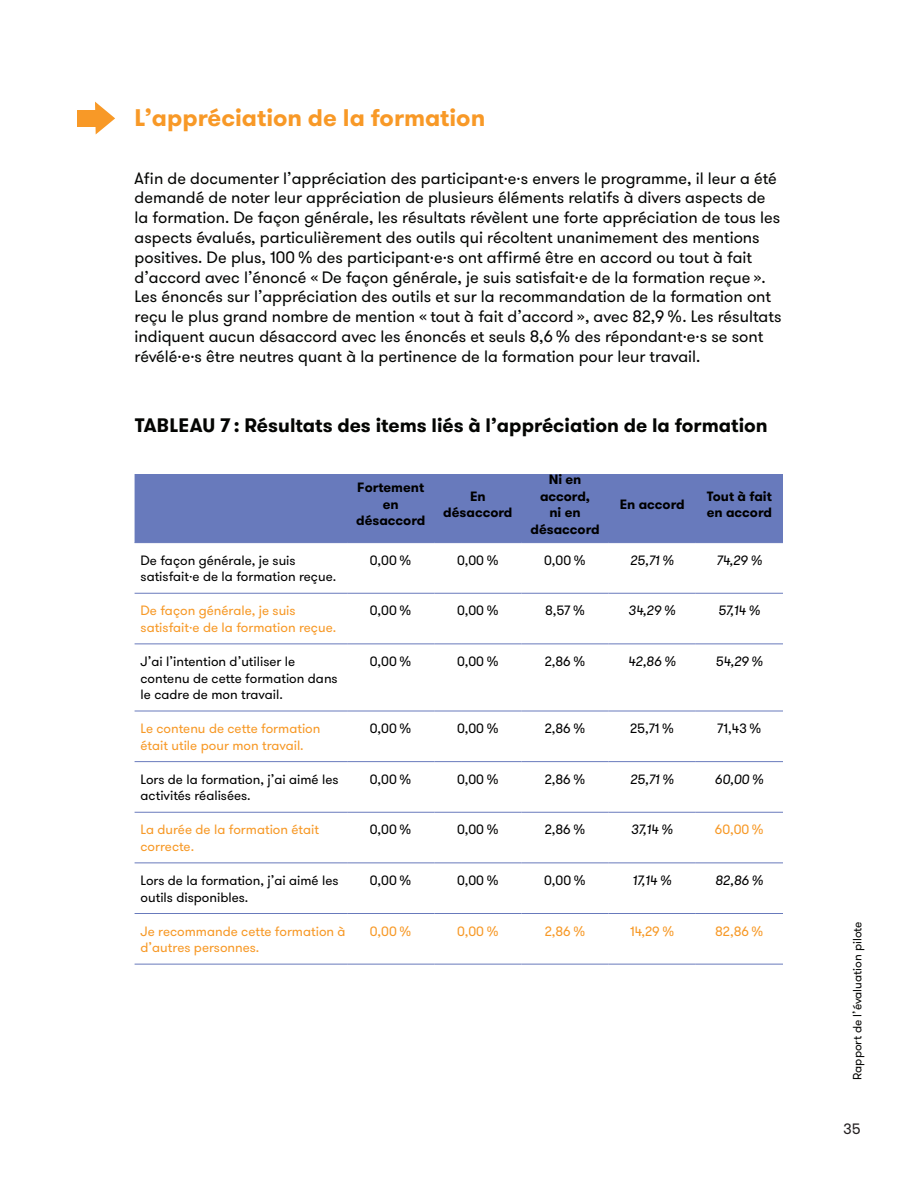
<style>
.page{position:relative;width:918px;height:1188px;background:#fff}
.page>*{position:absolute;margin:0;border:0;box-sizing:border-box;transform-origin:0 0}
.Orange_subtitles__nu{font:700 24px "GT Walsheim";color:#f89927}
.Graphs_and_table_tit{font:700 19.5px "GT Walsheim";color:#040503}
.t1{font:16.5px/19.8px "GT Walsheim";color:#040503}
.t2{font:15px "GT Walsheim";color:#231f20}
.Table_text{font:13.5px/16.5px "GT Walsheim";color:#000}
.Table_text-2{font:13.5px/16.5px "GT Walsheim";color:#f79927}
.Table_title_row{font:700 13.5px/16.5px "GT Walsheim";color:#000;text-align:center}
.Table_text-3{font:italic 13.5px "GT Walsheim";color:#000}
.t3{font:12px "GT Walsheim";color:#040503}
</style>
<div class="page">
<div style="left:135px;top:474px;width:648px;height:68px;background:#687abc"></div>
<hr style="left:135px;top:542px;width:212px;height:1px;background:#687abc">
<hr style="left:347px;top:542px;width:87px;height:1px;background:#687abc">
<hr style="left:434px;top:542px;width:88px;height:1px;background:#687abc">
<hr style="left:522px;top:542px;width:87px;height:1px;background:#687abc">
<hr style="left:609px;top:542px;width:87px;height:1px;background:#687abc">
<hr style="left:696px;top:542px;width:87px;height:1px;background:#687abc">
<hr style="left:135px;top:593px;width:212px;height:1px;background:#687abc">
<hr style="left:347px;top:593px;width:87px;height:1px;background:#687abc">
<hr style="left:434px;top:593px;width:88px;height:1px;background:#687abc">
<hr style="left:522px;top:593px;width:87px;height:1px;background:#687abc">
<hr style="left:609px;top:593px;width:87px;height:1px;background:#687abc">
<hr style="left:696px;top:593px;width:87px;height:1px;background:#687abc">
<hr style="left:135px;top:644px;width:212px;height:1px;background:#687abc">
<hr style="left:347px;top:644px;width:87px;height:1px;background:#687abc">
<hr style="left:434px;top:644px;width:88px;height:1px;background:#687abc">
<hr style="left:522px;top:644px;width:87px;height:1px;background:#687abc">
<hr style="left:609px;top:644px;width:87px;height:1px;background:#687abc">
<hr style="left:696px;top:644px;width:87px;height:1px;background:#687abc">
<hr style="left:135px;top:711px;width:212px;height:1px;background:#687abc">
<hr style="left:347px;top:711px;width:87px;height:1px;background:#687abc">
<hr style="left:434px;top:711px;width:88px;height:1px;background:#687abc">
<hr style="left:522px;top:711px;width:87px;height:1px;background:#687abc">
<hr style="left:609px;top:711px;width:87px;height:1px;background:#687abc">
<hr style="left:696px;top:711px;width:87px;height:1px;background:#687abc">
<hr style="left:135px;top:761px;width:212px;height:1px;background:#687abc">
<hr style="left:347px;top:761px;width:87px;height:1px;background:#687abc">
<hr style="left:434px;top:761px;width:88px;height:1px;background:#687abc">
<hr style="left:522px;top:761px;width:87px;height:1px;background:#687abc">
<hr style="left:609px;top:761px;width:87px;height:1px;background:#687abc">
<hr style="left:696px;top:761px;width:87px;height:1px;background:#687abc">
<hr style="left:135px;top:812px;width:212px;height:1px;background:#687abc">
<hr style="left:347px;top:812px;width:87px;height:1px;background:#687abc">
<hr style="left:434px;top:812px;width:88px;height:1px;background:#687abc">
<hr style="left:522px;top:812px;width:87px;height:1px;background:#687abc">
<hr style="left:609px;top:812px;width:87px;height:1px;background:#687abc">
<hr style="left:696px;top:812px;width:87px;height:1px;background:#687abc">
<hr style="left:135px;top:863px;width:212px;height:1px;background:#687abc">
<hr style="left:347px;top:863px;width:87px;height:1px;background:#687abc">
<hr style="left:434px;top:863px;width:88px;height:1px;background:#687abc">
<hr style="left:522px;top:863px;width:87px;height:1px;background:#687abc">
<hr style="left:609px;top:863px;width:87px;height:1px;background:#687abc">
<hr style="left:696px;top:863px;width:87px;height:1px;background:#687abc">
<hr style="left:135px;top:913px;width:212px;height:1px;background:#687abc">
<hr style="left:347px;top:913px;width:87px;height:1px;background:#687abc">
<hr style="left:434px;top:913px;width:88px;height:1px;background:#687abc">
<hr style="left:522px;top:913px;width:87px;height:1px;background:#687abc">
<hr style="left:609px;top:913px;width:87px;height:1px;background:#687abc">
<hr style="left:696px;top:913px;width:87px;height:1px;background:#687abc">
<hr style="left:135px;top:964px;width:212px;height:1px;background:#687abc">
<hr style="left:347px;top:964px;width:87px;height:1px;background:#687abc">
<hr style="left:434px;top:964px;width:88px;height:1px;background:#687abc">
<hr style="left:522px;top:964px;width:87px;height:1px;background:#687abc">
<hr style="left:609px;top:964px;width:87px;height:1px;background:#687abc">
<hr style="left:696px;top:964px;width:87px;height:1px;background:#687abc">
<div style="left:77px;top:110px;width:27px;height:16px;background:#f89927"></div>
<svg style="left:95px;top:102px;width:20px;height:32px"></svg>
<p class="Orange_subtitles__nu" style="left:135px;top:102px;width:352px">L’appréciation de la formation</p>
<p class="t1" style="left:135px;top:168px;width:648px">Afin de documenter l’appréciation des participant·e·s envers le programme, il leur a été demandé de noter leur appréciation de plusieurs éléments relatifs à divers aspects de la formation. De façon générale, les résultats révèlent une forte appréciation de tous les aspects évalués, particulièrement des outils qui récoltent unanimement des mentions positives. De plus, 100 % des participant·e·s ont affirmé être en accord ou tout à fait d’accord avec l’énoncé « De façon générale, je suis satisfait·e de la formation reçue ».<br>Les énoncés sur l’appréciation des outils et sur la recommandation de la formation ont reçu le plus grand nombre de mention « tout à fait d’accord », avec 82,9 %. Les résultats indiquent aucun désaccord avec les énoncés et seuls 8,6 % des répondant·e·s se sont révélé·e·s être neutres quant à la pertinence de la formation pour leur travail.</p>
<p class="Graphs_and_table_tit" style="left:135px;top:412px;width:635px">TABLEAU 7 : Résultats des items liés à l’appréciation de la formation</p>
<p class="Table_title_row" style="left:356px;top:480px;width:71px">Fortement en désaccord</p>
<p class="Table_title_row" style="left:443px;top:488px;width:71px">En désaccord</p>
<p class="Table_title_row" style="left:530px;top:471px;width:71px">Ni en accord,<br>ni en désaccord</p>
<p class="Table_title_row" style="left:620px;top:496px;width:66px">En accord</p>
<p class="Table_title_row" style="left:707px;top:488px;width:67px;text-align:left">Tout à fait en accord</p>
<p class="Table_text" style="left:141px;top:552px;width:197px">De façon générale, je suis satisfait·e de la formation reçue.</p>
<p class="Table_text" style="left:370px;top:552px;width:43px">0,00 %</p>
<p class="Table_text" style="left:457px;top:552px;width:43px">0,00 %</p>
<p class="Table_text" style="left:544px;top:552px;width:43px">0,00 %</p>
<p class="Table_text-3" style="left:630px;top:552px;width:46px">25,71 %</p>
<p class="Table_text-3" style="left:716px;top:552px;width:47px">74,29 %</p>
<p class="Table_text-2" style="left:141px;top:603px;width:197px">De façon générale, je suis satisfait·e de la formation reçue.</p>
<p class="Table_text" style="left:370px;top:603px;width:43px">0,00 %</p>
<p class="Table_text" style="left:457px;top:603px;width:43px">0,00 %</p>
<p class="Table_text" style="left:545px;top:603px;width:41px">8,57 %</p>
<p class="Table_text-3" style="left:629px;top:602px;width:49px">34,29 %</p>
<p class="Table_text-3" style="left:718px;top:602px;width:44px">57,14 %</p>
<p class="Table_text" style="left:141px;top:653px;width:199px">J’ai l’intention d’utiliser le contenu de cette formation dans le cadre de mon travail.</p>
<p class="Table_text" style="left:370px;top:653px;width:43px">0,00 %</p>
<p class="Table_text" style="left:457px;top:653px;width:43px">0,00 %</p>
<p class="Table_text" style="left:545px;top:653px;width:42px">2,86 %</p>
<p class="Table_text-3" style="left:628px;top:653px;width:50px">42,86 %</p>
<p class="Table_text-3" style="left:716px;top:653px;width:49px">54,29 %</p>
<p class="Table_text-2" style="left:141px;top:721px;width:181px">Le contenu de cette formation était utile pour mon travail.</p>
<p class="Table_text" style="left:370px;top:721px;width:43px">0,00 %</p>
<p class="Table_text" style="left:457px;top:721px;width:43px">0,00 %</p>
<p class="Table_text" style="left:545px;top:721px;width:42px">2,86 %</p>
<p class="Table_text" style="left:630px;top:721px;width:46px">25,71 %</p>
<p class="Table_text" style="left:717px;top:721px;width:46px">71,43 %</p>
<p class="Table_text" style="left:141px;top:771px;width:200px">Lors de la formation, j’ai aimé les activités réalisées.</p>
<p class="Table_text" style="left:370px;top:771px;width:43px">0,00 %</p>
<p class="Table_text" style="left:457px;top:771px;width:43px">0,00 %</p>
<p class="Table_text" style="left:545px;top:771px;width:42px">2,86 %</p>
<p class="Table_text-3" style="left:630px;top:771px;width:46px">25,71 %</p>
<p class="Table_text-3" style="left:715px;top:771px;width:51px">60,00 %</p>
<p class="Table_text-2" style="left:141px;top:822px;width:180px">La durée de la formation était correcte.</p>
<p class="Table_text" style="left:370px;top:822px;width:43px">0,00 %</p>
<p class="Table_text" style="left:457px;top:822px;width:43px">0,00 %</p>
<p class="Table_text" style="left:545px;top:822px;width:42px">2,86 %</p>
<p class="Table_text-3" style="left:631px;top:821px;width:44px">37,14 %</p>
<p class="Table_text-2" style="left:715px;top:822px;width:51px">60,00 %</p>
<p class="Table_text" style="left:141px;top:872px;width:200px">Lors de la formation, j’ai aimé les outils disponibles.</p>
<p class="Table_text" style="left:370px;top:872px;width:43px">0,00 %</p>
<p class="Table_text" style="left:457px;top:872px;width:43px">0,00 %</p>
<p class="Table_text" style="left:544px;top:872px;width:43px">0,00 %</p>
<p class="Table_text-3" style="left:633px;top:872px;width:41px">17,14 %</p>
<p class="Table_text-3" style="left:715px;top:872px;width:50px">82,86 %</p>
<p class="Table_text-2" style="left:141px;top:923px;width:207px">Je recommande cette formation à d’autres personnes.</p>
<p class="Table_text-2" style="left:370px;top:923px;width:43px">0,00 %</p>
<p class="Table_text-2" style="left:457px;top:923px;width:43px">0,00 %</p>
<p class="Table_text-2" style="left:545px;top:923px;width:42px">2,86 %</p>
<p class="Table_text-2" style="left:630px;top:923px;width:46px">14,29 %</p>
<p class="Table_text-2" style="left:715px;top:923px;width:50px">82,86 %</p>
<p class="t3" style="left:850px;top:1080px;width:160px;rotate:-90deg">Rapport de l’évaluation pilote</p>
<p class="t2" style="left:843px;top:1119px;width:19px">35</p>
</div>
